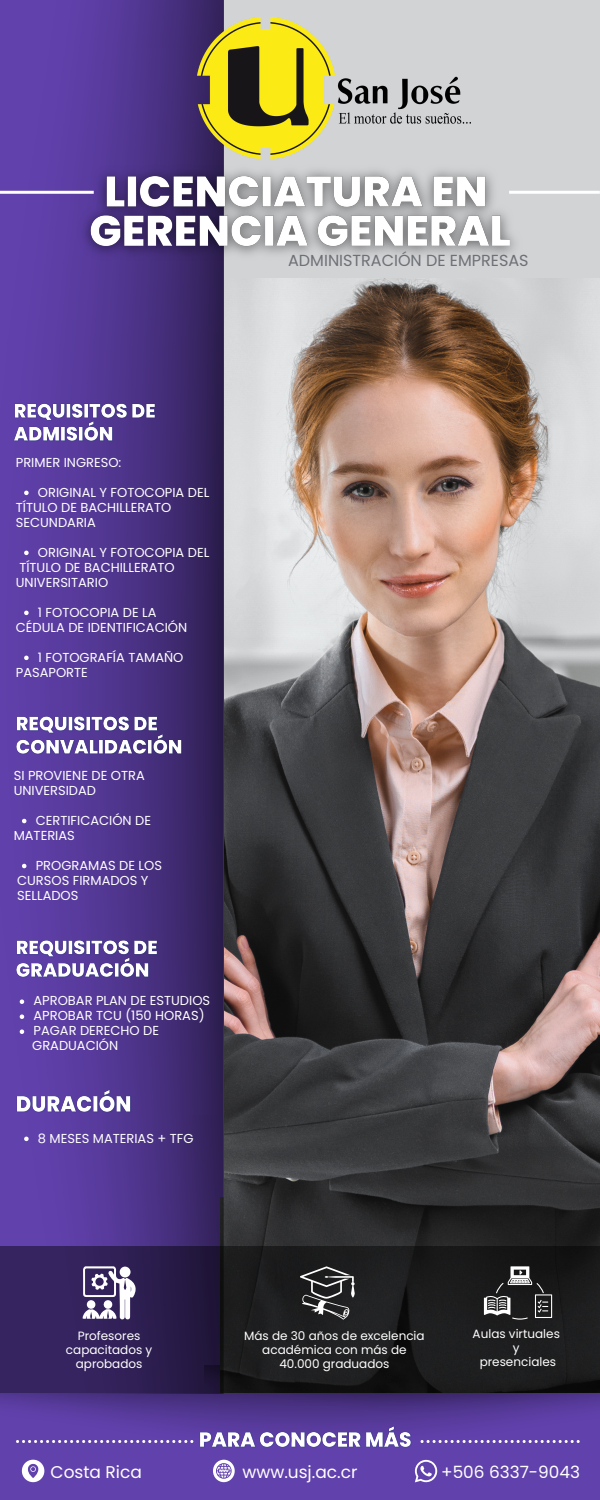
<style>
.page{position:relative;width:600px;height:1500px;background:#d2d3d5}
.page>*{position:absolute;margin:0;border:0;box-sizing:border-box;transform-origin:0 0}
.t1{font:17px "Poppins";color:#fff}
.t2{font:16.9px "Poppins";color:#fff}
.t3{font:16px "Poppins";color:#6d7075}
.t4{font:13px "Poppins";color:#fff}
.t5{font:12px/14.2px "Poppins";color:#fff;text-align:center}
</style>
<div class="page">
<svg style="left:0;top:1182px;width:600px;height:318px;background:#5e3fa7"></svg>
<svg style="left:213px;top:1460px;width:22px;height:22px"></svg>
<svg style="left:415px;top:1460px;width:22px;height:22px"></svg>
<svg style="left:421px;top:1440px;width:159px;height:3px"></svg>
<svg style="left:22px;top:1460px;width:22px;height:22px"></svg>
<svg style="left:16px;top:1440px;width:177px;height:3px"></svg>
<img style="left:198px;top:1424px;width:215px;height:23px">
<img style="left:205px;top:1393px;width:395px;height:19px">
<img style="left:224px;top:282px;width:376px;height:964px">
<img style="left:0;top:0;width:224px;height:1246px">
<hr style="left:0;top:191px;width:94px;height:3px;background:#fff">
<svg style="left:0;top:1246px;width:600px;height:147px;background:#221c31"></svg>
<svg style="left:300px;top:1266px;width:55px;height:54px;background:#484849"></svg>
<svg style="left:83px;top:1266px;width:53px;height:54px;background:#8f86a4"></svg>
<svg style="left:484px;top:1266px;width:68px;height:54px;background:#454646"></svg>
<img style="left:71px;top:144px;width:444px;height:138px">
<img style="left:12px;top:396px;width:145px;height:53px">
<svg style="left:24px;top:491px;width:5px;height:4px"></svg>
<svg style="left:24px;top:551px;width:5px;height:4px"></svg>
<svg style="left:24px;top:611px;width:5px;height:4px"></svg>
<svg style="left:24px;top:656px;width:5px;height:4px"></svg>
<img style="left:14px;top:709px;width:170px;height:53px">
<svg style="left:22px;top:819px;width:4px;height:4px"></svg>
<svg style="left:22px;top:864px;width:4px;height:4px"></svg>
<img style="left:14px;top:932px;width:145px;height:53px">
<svg style="left:20px;top:999px;width:4px;height:5px"></svg>
<svg style="left:20px;top:1014px;width:4px;height:5px"></svg>
<svg style="left:20px;top:1029px;width:4px;height:5px"></svg>
<img style="left:14px;top:1088px;width:124px;height:33px">
<svg style="left:24px;top:1137px;width:5px;height:4px"></svg>
<hr style="left:509px;top:191px;width:91px;height:3px;background:#fff">
<img style="left:198px;top:17px;width:273px;height:141px">
<p class="t3" style="left:288px;top:249px;width:242px">ADMINISTRACIÓN DE EMPRESAS</p>
<p class="t4" style="left:16px;top:453px;width:107px">PRIMER INGRESO:</p>
<p class="t4" style="left:16px;top:498px;width:157px">TÍTULO DE BACHILLERATO</p>
<p class="t4" style="left:16px;top:513px;width:82px">SECUNDARIA</p>
<p class="t4" style="left:19px;top:558px;width:157px">TÍTULO DE BACHILLERATO</p>
<p class="t4" style="left:16px;top:573px;width:94px">UNIVERSITARIO</p>
<p class="t4" style="left:16px;top:618px;width:173px">CÉDULA DE IDENTIFICACIÓN</p>
<p class="t4" style="left:16px;top:663px;width:74px">PASAPORTE</p>
<p class="t4" style="left:38px;top:483px;width:173px">ORIGINAL Y FOTOCOPIA DEL</p>
<p class="t4" style="left:38px;top:543px;width:173px">ORIGINAL Y FOTOCOPIA DEL</p>
<p class="t4" style="left:38px;top:603px;width:120px">1 FOTOCOPIA DE LA</p>
<p class="t4" style="left:38px;top:648px;width:147px">1 FOTOGRAFÍA TAMAÑO</p>
<p class="t4" style="left:14px;top:766px;width:133px">SI PROVIENE DE OTRA</p>
<p class="t4" style="left:14px;top:781px;width:84px">UNIVERSIDAD</p>
<p class="t4" style="left:14px;top:826px;width:63px">MATERIAS</p>
<p class="t4" style="left:17px;top:871px;width:133px">CURSOS FIRMADOS Y</p>
<p class="t4" style="left:17px;top:886px;width:63px">SELLADOS</p>
<p class="t4" style="left:36px;top:811px;width:117px">CERTIFICACIÓN DE</p>
<p class="t4" style="left:36px;top:856px;width:128px">PROGRAMAS DE LOS</p>
<p class="t4" style="left:34px;top:992px;width:178px">APROBAR PLAN DE ESTUDIOS</p>
<p class="t4" style="left:34px;top:1007px;width:173px">APROBAR TCU (150 HORAS)</p>
<p class="t4" style="left:34px;top:1022px;width:127px">PAGAR DERECHO DE</p>
<p class="t4" style="left:32px;top:1037px;width:88px">GRADUACIÓN</p>
<p class="t4" style="left:38px;top:1129px;width:157px">8 MESES MATERIAS + TFG</p>
<p class="t5" style="left:66px;top:1329px;width:88px">Profesores capacitados y aprobados</p>
<p class="t5" style="left:244px;top:1329px;width:182px">Más de 30 años de excelencia académica con más de<br>40.000 graduados</p>
<p class="t5" style="left:473px;top:1326px;width:89px">Aulas virtuales</p>
<p class="t5" style="left:513px;top:1341px;width:8px">y</p>
<p class="t5" style="left:480px;top:1355px;width:78px">presenciales</p>
<p class="t1" style="left:51px;top:1461px;width:93px">Costa Rica</p>
<p class="t1" style="left:243px;top:1461px;width:116px">www.usj.ac.cr</p>
<p class="t2" style="left:441px;top:1460px;width:140px">+506 6337-9043</p>
</div>
